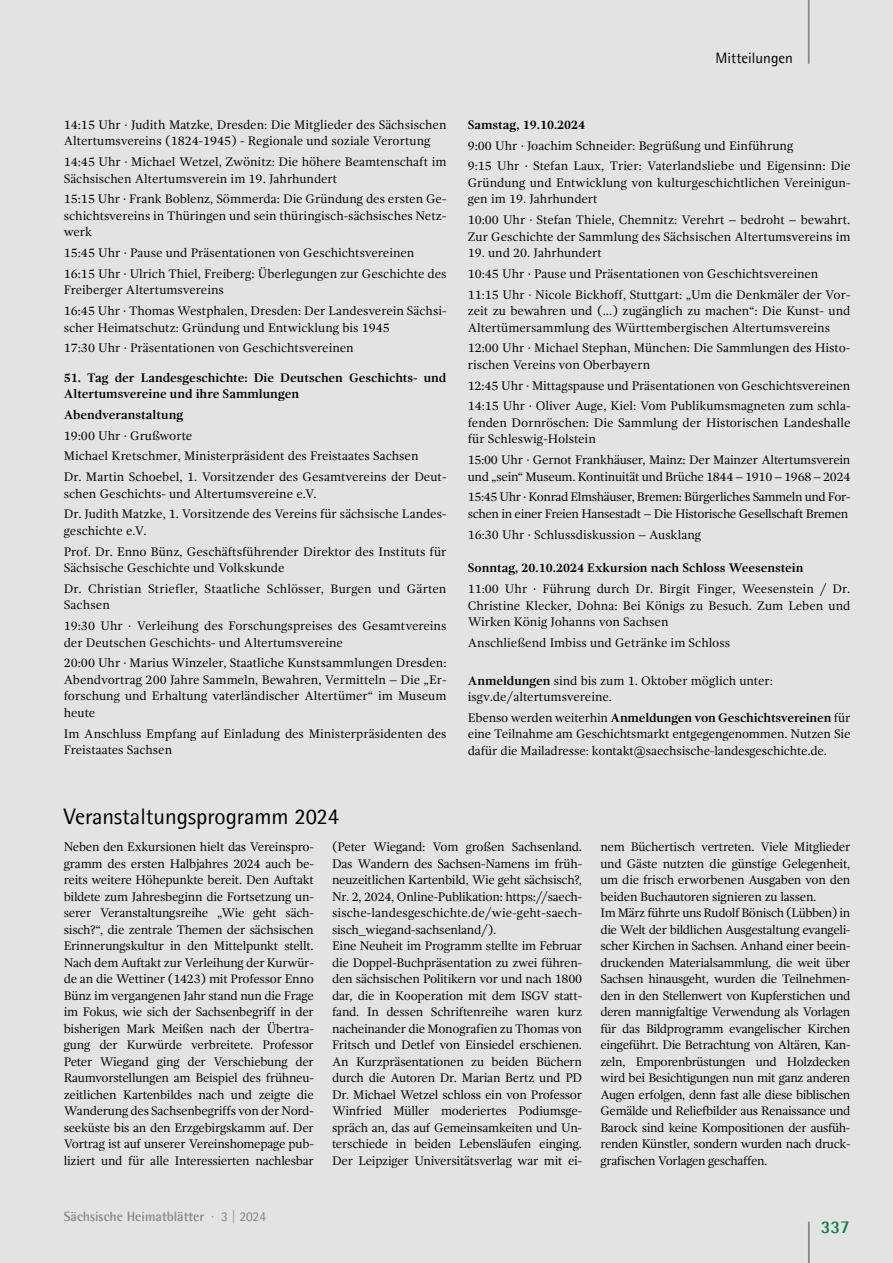
<style>
.page{position:relative;width:893px;height:1263px;background:#e3e3e3}
.page>*{position:absolute;margin:0;border:0;box-sizing:border-box;transform-origin:0 0}
.t1{font:22.5px "Agfa Rotis Semisans";color:#000}
.t2{font:700 18px "Agfa Rotis Semisans";color:#008244}
.t3{font:15px "Agfa Rotis Semisans";color:#000}
.t4{font:700 13.5px "Agfa Rotis Semisans";color:#878787}
.t5{font:12.75px/16.5px "Gandhi Serif";letter-spacing:-.015em;color:#000}
.t6{font:700 12.75px/16.5px "Gandhi Serif";color:#000}
.s1{font-weight:700}
.s2{font-weight:400}
</style>
<div class="page">
<hr style="left:808px;top:1222px;width:2px;height:41px;background:#878787">
<hr style="left:808px;top:0;width:2px;height:64px;background:#878787">
<p class="t5" style="left:64px;top:116px;width:384px">14:15 Uhr · Judith Matzke, Dresden: Die Mitglieder des Sächsischen<br>Altertumsvereins (1824-1945) - Regionale und soziale Verortung</p>
<p class="t5" style="left:64px;top:154px;width:384px">14:45 Uhr · Michael Wetzel, Zwönitz: Die höhere Beamtenschaft im<br>Sächsischen Altertumsverein im 19. Jahrhundert</p>
<p class="t5" style="left:64px;top:191px;width:384px;text-align:justify">15:15 Uhr · Frank Boblenz, Sömmerda: Die Gründung des ersten Ge&shy;schichtsvereins in Thüringen und sein thüringisch-sächsisches Netz&shy;werk</p>
<p class="t5" style="left:64px;top:242px;width:384px;line-height:20.7px">15:45 Uhr · Pause und Präsentationen von Geschichtsvereinen<br>16:15 Uhr · Ulrich Thiel, Freiberg: Überlegungen zur Geschichte des</p>
<p class="t5" style="left:64px;top:280px;width:384px;line-height:20.7px">Freiberger Altertumsvereins<br>16:45 Uhr · Thomas Westphalen, Dresden: Der Landesverein Sächsi-</p>
<p class="t5" style="left:64px;top:317px;width:328px;line-height:20.7px">scher Heimatschutz: Gründung und Entwicklung bis 1945<br>17:30 Uhr · Präsentationen von Geschichtsvereinen</p>
<p class="t6" style="left:64px;top:369px;width:384px">51. Tag der Landesgeschichte: Die Deutschen Geschichts- und<br>Altertumsvereine und ihre Sammlungen</p>
<p class="t6" style="left:64px;top:406px;width:121px">Abendveranstaltung</p>
<p class="t5" style="left:64px;top:425px;width:384px;line-height:20.7px">19:00 Uhr · Grußworte<br>Michael Kretschmer, Ministerpräsident des Freistaates Sachsen<br>Dr. Martin Schoebel, 1. Vorsitzender des Gesamtvereins der Deut-</p>
<p class="t5" style="left:64px;top:483px;width:384px;line-height:20.7px">schen Geschichts- und Altertumsvereine e.V.<br>Dr. Judith Matzke, 1. Vorsitzende des Vereins für sächsische Landes-</p>
<p class="t5" style="left:64px;top:520px;width:384px;line-height:20.7px">geschichte e.V.<br>Prof. Dr. Enno Bünz, Geschäftsführender Direktor des Instituts für</p>
<p class="t5" style="left:64px;top:558px;width:384px;line-height:20.7px">Sächsische Geschichte und Volkskunde<br>Dr. Christian Striefler, Staatliche Schlösser, Burgen und Gärten</p>
<p class="t5" style="left:64px;top:595px;width:384px;line-height:20.7px">Sachsen<br>19:30 Uhr · Verleihung des Forschungspreises des Gesamtvereins</p>
<p class="t5" style="left:64px;top:632px;width:384px;line-height:20.7px">der Deutschen Geschichts- und Altertumsvereine<br>20:00 Uhr · Marius Winzeler, Staatliche Kunstsammlungen Dresden:</p>
<p class="t5" style="left:64px;top:671px;width:384px;text-align:justify">Abendvortrag 200 Jahre Sammeln, Bewahren, Vermitteln – Die „Er&shy;forschung und Erhaltung vaterländischer Altertümer“ im Museum heute</p>
<p class="t5" style="left:64px;top:725px;width:384px">Im Anschluss Empfang auf Einladung des Ministerpräsidenten des<br>Freistaates Sachsen</p>
<h1 class="t1" style="left:64px;top:803px;width:277px">Veranstaltungsprogramm 2024</h1>
<p class="t3" style="left:716px;top:49px;width:79px">Mitteilungen</p>
<p class="t6" style="left:468px;top:116px;width:119px">Samstag, 19.10.2024</p>
<p class="t5" style="left:468px;top:135px;width:384px;line-height:20.7px">9:00 Uhr · Joachim Schneider: Begrüßung und Einführung<br>9:15 Uhr · Stefan Laux, Trier: Vaterlandsliebe und Eigensinn: Die</p>
<p class="t5" style="left:468px;top:174px;width:384px">Gründung und Entwicklung von kulturgeschichtlichen Vereinigun&shy;gen im 19. Jahrhundert</p>
<p class="t5" style="left:468px;top:212px;width:384px">10:00 Uhr · Stefan Thiele, Chemnitz: Verehrt – bedroht – bewahrt.<br>Zur Geschichte der Sammlung des Sächsischen Altertumsvereins im</p>
<p class="t5" style="left:468px;top:243px;width:384px;line-height:20.7px">19. und 20. Jahrhundert<br>10:45 Uhr · Pause und Präsentationen von Geschichtsvereinen<br>11:15 Uhr · Nicole Bickhoff, Stuttgart: „Um die Denkmäler der Vor-</p>
<p class="t5" style="left:468px;top:303px;width:384px">zeit zu bewahren und (...) zugänglich zu machen“: Die Kunst- und<br>Altertümersammlung des Württembergischen Altertumsvereins</p>
<p class="t5" style="left:468px;top:340px;width:384px">12:00 Uhr · Michael Stephan, München: Die Sammlungen des Histo&shy;rischen Vereins von Oberbayern</p>
<p class="t5" style="left:468px;top:375px;width:384px;line-height:20.7px">12:45 Uhr · Mittagspause und Präsentationen von Geschichtsvereinen<br>14:15 Uhr · Oliver Auge, Kiel: Vom Publikumsmagneten zum schla-</p>
<p class="t5" style="left:468px;top:414px;width:384px">fenden Dornröschen: Die Sammlung der Historischen Landeshalle für Schleswig-Holstein</p>
<p class="t5" style="left:468px;top:452px;width:384px">15:00 Uhr · Gernot Frankhäuser, Mainz: Der Mainzer Altertumsverein und „sein“ Museum. Kontinuität und Brüche 1844 – 1910 – 1968 – 2024</p>
<p class="t5" style="left:468px;top:489px;width:384px">15:45 Uhr · Konrad Elmshäuser, Bremen: Bürgerliches Sammeln und For&shy;schen in einer Freien Hansestadt – Die Historische Gesellschaft Bremen</p>
<p class="t5" style="left:468px;top:526px;width:235px">16:30 Uhr · Schlussdiskussion – Ausklang</p>
<p class="t6" style="left:468px;top:560px;width:337px">Sonntag, 20.10.2024 Exkursion nach Schloss Weesenstein</p>
<p class="t5" style="left:468px;top:580px;width:384px;text-align:justify">11:00 Uhr · Führung durch Dr. Birgit Finger, Weesenstein / Dr.<br>Christine Klecker, Dohna: Bei Königs zu Besuch. Zum Leben und Wirken König Johanns von Sachsen</p>
<p class="t5" style="left:468px;top:634px;width:264px">Anschließend Imbiss und Getränke im Schloss</p>
<p class="t5" style="left:468px;top:672px;width:307px"><span class="s1">Anmeldungen</span> sind bis zum 1. Oktober möglich unter: isgv.de/altertumsvereine.</p>
<p class="t5" style="left:468px;top:709px;width:384px;text-align:justify">Ebenso werden weiterhin <span class="s1">Anmeldungen von Geschichtsvereinen</span> für eine Teilnahme am Geschichtsmarkt entgegengenommen. Nutzen Sie dafür die Mailadresse: kontakt@saechsische-landesgeschichte.de.</p>
<p class="t5" style="left:64px;top:839px;width:252px;text-align:justify">Neben den Exkursionen hielt das Vereinspro&shy;gramm des ersten Halbjahres 2024 auch be&shy;reits weitere Höhepunkte bereit. Den Auftakt bildete zum Jahresbeginn die Fortsetzung un&shy;serer Veranstaltungsreihe „Wie geht säch&shy;sisch?“, die zentrale Themen der sächsischen Erinnerungskultur in den Mittelpunkt stellt.<br>Nach dem Auftakt zur Verleihung der Kurwür&shy;de an die Wettiner (1423) mit Professor Enno Bünz im vergangenen Jahr stand nun die Frage im Fokus, wie sich der Sachsenbegriff in der bisherigen Mark Meißen nach der Übertra&shy;gung der Kurwürde verbreitete. Professor Peter Wiegand ging der Verschiebung der Raumvorstellungen am Beispiel des frühneu&shy;zeitlichen Kartenbildes nach und zeigte die Wanderung des Sachsenbegriffs von der Nord&shy;seeküste bis an den Erzgebirgskamm auf. Der Vortrag ist auf unserer Vereinshomepage pub&shy;liziert und für alle Interessierten nachlesbar</p>
<p class="t5" style="left:332px;top:839px;width:252px">(Peter Wiegand: Vom großen Sachsenland.<br>Das Wandern des Sachsen-Namens im früh&shy;neuzeitlichen Kartenbild, Wie geht sächsisch?, Nr. 2, 2024, Online-Publikation: https://saech&shy;sische-landesgeschichte.de/wie-geht-saech&shy;sisch_wiegand-sachsenland/).<br>Eine Neuheit im Programm stellte im Februar die Doppel-Buchpräsentation zu zwei führen&shy;den sächsischen Politikern vor und nach 1800 dar, die in Kooperation mit dem ISGV statt&shy;fand. In dessen Schriftenreihe waren kurz nacheinander die Monografien zu Thomas von Fritsch und Detlef von Einsiedel erschienen.<br>An Kurzpräsentationen zu beiden Büchern durch die Autoren Dr. Marian Bertz und PD Dr. Michael Wetzel schloss ein von Professor Winfried Müller moderiertes Podiumsge&shy;spräch an, das auf Gemeinsamkeiten und Un&shy;terschiede in beiden Lebensläufen einging.<br>Der Leipziger Universitätsverlag war mit ei-</p>
<p class="t5" style="left:600px;top:839px;width:252px">nem Büchertisch vertreten. Viele Mitglieder und Gäste nutzten die günstige Gelegenheit, um die frisch erworbenen Ausgaben von den beiden Buchautoren signieren zu lassen.<br>Im März führte uns Rudolf Bönisch (Lübben) in die Welt der bildlichen Ausgestaltung evangeli&shy;scher Kirchen in Sachsen. Anhand einer beein&shy;druckenden Materialsammlung, die weit über Sachsen hinausgeht, wurden die Teilnehmen&shy;den in den Stellenwert von Kupferstichen und deren mannigfaltige Verwendung als Vorlagen für das Bildprogramm evangelischer Kirchen eingeführt. Die Betrachtung von Altären, Kan&shy;zeln, Emporenbrüstungen und Holzdecken wird bei Besichtigungen nun mit ganz anderen Augen erfolgen, denn fast alle diese biblischen Gemälde und Reliefbilder aus Renaissance und Barock sind keine Kompositionen der ausfüh&shy;renden Künstler, sondern wurden nach druck&shy;grafischen Vorlagen geschaffen.</p>
<p class="t4" style="left:64px;top:1208px;width:204px">Sächsische Heimatblätter <span class="s2">· 3 | 2024</span></p>
<h2 class="t2" style="left:821px;top:1216px;width:30px">337</h2>
</div>
